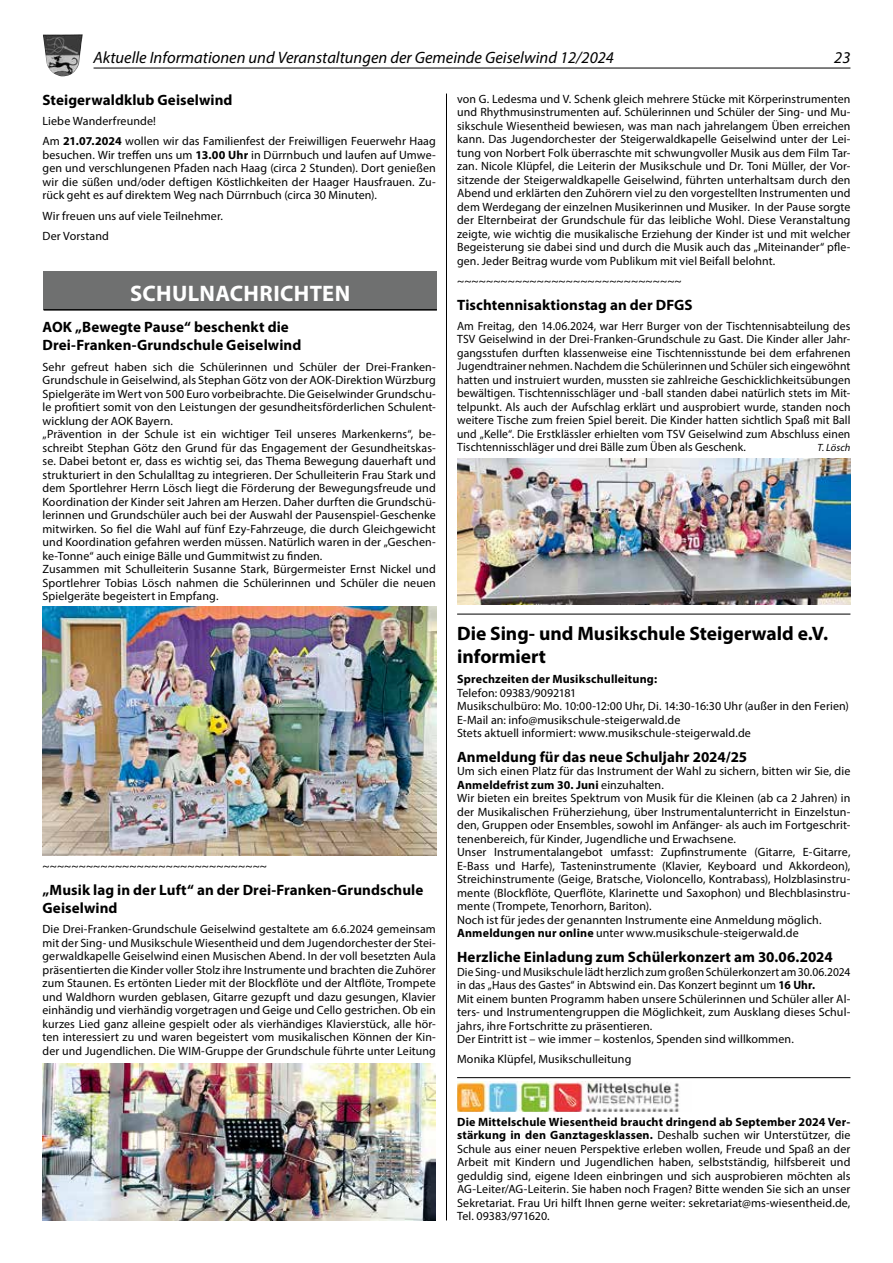
<style>
.page{position:relative;width:893px;height:1263px;background:#fff}
.page>*{position:absolute;margin:0;border:0;box-sizing:border-box;transform-origin:0 0}
.t1{font:700 22.5px "Myriad Pro";letter-spacing:.015em;color:#fff}
.t2{font:700 19.5px/22.5px "Myriad Pro";color:#000}
.t3{font:italic 16.5px "Myriad Pro";color:#000}
.t4{font:700 15px/18px "Myriad Pro";letter-spacing:.005em;color:#000}
.t5{font:12px/13.5px "Myriad Pro";letter-spacing:.01em;color:#000}
.t6{font:12px/13.5px "Myriad Pro";letter-spacing:.01em;color:#000;scale:.96 1}
.t7{font:700 12px "Myriad Pro";letter-spacing:.015em;color:#000}
.t8{font:italic 10.5px "Myriad Pro";letter-spacing:.005em;color:#000}
.s1{font-weight:700}
</style>
<div class="page">
<hr style="left:446px;top:94px;width:1px;height:1126px;background:#000">
<div style="left:44px;top:272px;width:393px;height:38px;background:#6f7070"></div>
<hr style="left:44px;top:309px;width:393px;height:2px;background:#000">
<img style="left:43px;top:606px;width:393px;height:250px">
<hr style="left:457px;top:614px;width:393px;height:1px;background:#000">
<hr style="left:457px;top:1077px;width:393px;height:1px;background:#000">
<img style="left:457px;top:459px;width:394px;height:145px">
<img style="left:457px;top:1081px;width:223px;height:31px">
<img style="left:42px;top:1063px;width:394px;height:157px">
<hr style="left:94px;top:68px;width:756px;height:1px;background:#000">
<img style="left:43px;top:34px;width:40px;height:42px">
<h3 class="t3" style="left:94px;top:48px;width:522px">Aktuelle Informationen und Veranstaltungen der Gemeinde Geiselwind 12/2024</h3>
<h3 class="t3" style="left:834px;top:48px;width:18px">23</h3>
<p class="t4" style="left:43px;top:90px;width:192px">Steigerwaldklub Geiselwind</p>
<p class="t5" style="left:43px;top:111px;width:395px;line-height:20.2px">Liebe Wanderfreunde!<br>Am <span class="s1">21.07.2024</span> wollen wir das Familienfest der Freiwilligen Feuerwehr Haag</p>
<p class="t5" style="left:43px;top:148px;width:395px;text-align:justify">besuchen. Wir treffen uns um <span class="s1">13.00 Uhr</span> in Dürrnbuch und laufen auf Umwe&shy;gen und verschlungenen Pfaden nach Haag (circa 2 Stunden). Dort genießen wir die süßen und/oder deftigen Köstlichkeiten der Haager Hausfrauen. Zu&shy;rück geht es auf direktem Weg nach Dürrnbuch (circa 30 Minuten).</p>
<p class="t5" style="left:43px;top:205px;width:182px;line-height:20.2px">Wir freuen uns auf viele Teilnehmer.<br>Der Vorstand</p>
<h1 class="t1" style="left:130px;top:279px;width:222px">SCHULNACHRICHTEN</h1>
<p class="t4" style="left:43px;top:318px;width:260px">AOK „Bewegte Pause“ beschenkt die<br>Drei-Franken-Grundschule Geiselwind</p>
<p class="t5" style="left:43px;top:360px;width:395px">Sehr gefreut haben sich die Schülerinnen und Schüler der Drei-Franken-Grundschule in Geiselwind, als Stephan Götz von der AOK-Direktion Würzburg Spielgeräte im Wert von 500 Euro vorbeibrachte. Die Geiselwinder Grundschu&shy;le profitiert somit von den Leistungen der gesundheitsförderlichen Schulent&shy;wicklung der AOK Bayern.<br>„Prävention in der Schule ist ein wichtiger Teil unseres Markenkerns“, be&shy;schreibt Stephan Götz den Grund für das Engagement der Gesundheitskas&shy;se. Dabei betont er, dass es wichtig sei, das Thema Bewegung dauerhaft und strukturiert in den Schulalltag zu integrieren. Der Schulleiterin Frau Stark und dem Sportlehrer Herrn Lösch liegt die Förderung der Bewegungsfreude und Koordination der Kinder seit Jahren am Herzen. Daher durften die Grundschü&shy;lerinnen und Grundschüler auch bei der Auswahl der Pausenspiel-Geschenke mitwirken. So fiel die Wahl auf fünf Ezy-Fahrzeuge, die durch Gleichgewicht und Koordination gefahren werden müssen. Natürlich waren in der „Geschen&shy;ke-Tonne“ auch einige Bälle und Gummitwist zu finden.<br>Zusammen mit Schulleiterin Susanne Stark, Bürgermeister Ernst Nickel und Sportlehrer Tobias Lösch nahmen die Schülerinnen und Schüler die neuen Spielgeräte begeistert in Empfang.</p>
<p class="t5" style="left:43px;top:859px;width:226px">~~~~~~~~~~~~~~~~~~~~~~~~~~~~~~~</p>
<p class="t4" style="left:43px;top:880px;width:382px">„Musik lag in der Luft“ an der Drei-Franken-Grundschule<br>Geiselwind</p>
<p class="t5" style="left:43px;top:922px;width:395px;text-align:justify">Die Drei-Franken-Grundschule Geiselwind gestaltete am 6.6.2024 gemeinsam mit der Sing- und Musikschule Wiesentheid und dem Jugendorchester der Stei&shy;gerwaldkapelle Geiselwind einen Musischen Abend. In der voll besetzten Aula präsentierten die Kinder voller Stolz ihre Instrumente und brachten die Zuhörer zum Staunen. Es ertönten Lieder mit der Blockflöte und der Altflöte, Trompete und Waldhorn wurden geblasen, Gitarre gezupft und dazu gesungen, Klavier einhändig und vierhändig vorgetragen und Geige und Cello gestrichen. Ob ein kurzes Lied ganz alleine gespielt oder als vierhändiges Klavierstück, alle hör&shy;ten interessiert zu und waren begeistert vom musikalischen Können der Kin&shy;der und Jugendlichen. Die WIM-Gruppe der Grundschule führte unter Leitung</p>
<p class="t5" style="left:457px;top:92px;width:395px;text-align:justify">von G. Ledesma und V. Schenk gleich mehrere Stücke mit Körperinstrumenten und Rhythmusinstrumenten auf. Schülerinnen und Schüler der Sing- und Mu&shy;sikschule Wiesentheid bewiesen, was man nach jahrelangem Üben erreichen kann. Das Jugendorchester der Steigerwaldkapelle Geiselwind unter der Lei&shy;tung von Norbert Folk überraschte mit schwungvoller Musik aus dem Film Tar&shy;zan. Nicole Klüpfel, die Leiterin der Musikschule und Dr. Toni Müller, der Vor&shy;sitzende der Steigerwaldkapelle Geiselwind, führten unterhaltsam durch den Abend und erklärten den Zuhörern viel zu den vorgestellten Instrumenten und dem Werdegang der einzelnen Musikerinnen und Musiker. In der Pause sorgte der Elternbeirat der Grundschule für das leibliche Wohl. Diese Veranstaltung zeigte, wie wichtig die musikalische Erziehung der Kinder ist und mit welcher Begeisterung sie dabei sind und durch die Musik auch das „Miteinander“ pfle&shy;gen. Jeder Beitrag wurde vom Publikum mit viel Beifall belohnt.</p>
<p class="t5" style="left:457px;top:274px;width:226px">~~~~~~~~~~~~~~~~~~~~~~~~~~~~~~~</p>
<p class="t4" style="left:457px;top:295px;width:237px">Tischtennisaktionstag an der DFGS</p>
<p class="t5" style="left:457px;top:319px;width:395px;text-align:justify">Am Freitag, den 14.06.2024, war Herr Burger von der Tischtennisabteilung des TSV Geiselwind in der Drei-Franken-Grundschule zu Gast. Die Kinder aller Jahr&shy;gangsstufen durften klassenweise eine Tischtennisstunde bei dem erfahrenen Jugendtrainer nehmen. Nachdem die Schülerinnen und Schüler sich eingewöhnt hatten und instruiert wurden, mussten sie zahlreiche Geschicklichkeitsübungen bewältigen. Tischtennisschläger und -ball standen dabei natürlich stets im Mit&shy;telpunkt. Als auch der Aufschlag erklärt und ausprobiert wurde, standen noch weitere Tische zum freien Spiel bereit. Die Kinder hatten sichtlich Spaß mit Ball und „Kelle“. Die Erstklässler erhielten vom TSV Geiselwind zum Abschluss einen Tischtennisschläger und drei Bälle zum Üben als Geschenk.</p>
<p class="t8" style="left:817px;top:441px;width:34px">T. Lösch</p>
<h2 class="t2" style="left:457px;top:622px;width:372px">Die Sing- und Musikschule Steigerwald e.V. informiert</h2>
<p class="t7" style="left:457px;top:671px;width:202px">Sprechzeiten der Musikschulleitung:</p>
<p class="t5" style="left:457px;top:686px;width:393px">Telefon: 09383/9092181<br>Musikschulbüro: Mo. 10:00-12:00 Uhr, Di. 14:30-16:30 Uhr (außer in den Ferien)<br>E-Mail an: info@musikschule-steigerwald.de<br>Stets aktuell informiert: www.musikschule-steigerwald.de</p>
<p class="t4" style="left:457px;top:747px;width:292px">Anmeldung für das neue Schuljahr 2024/25</p>
<p class="t5" style="left:457px;top:764px;width:395px">Um sich einen Platz für das Instrument der Wahl zu sichern, bitten wir Sie, die <span class="s1">Anmeldefrist zum 30. Juni</span> einzuhalten.<br>Wir bieten ein breites Spektrum von Musik für die Kleinen (ab ca 2 Jahren) in der Musikalischen Früherziehung, über Instrumentalunterricht in Einzelstun&shy;den, Gruppen oder Ensembles, sowohl im Anfänger- als auch im Fortgeschrit&shy;tenenbereich, für Kinder, Jugendliche und Erwachsene.<br>Unser Instrumentalangebot umfasst: Zupfinstrumente (Gitarre, E-Gitarre, E-Bass und Harfe), Tasteninstrumente (Klavier, Keyboard und Akkordeon), Streichinstrumente (Geige, Bratsche, Violoncello, Kontrabass), Holzblasinstru&shy;mente (Blockflöte, Querflöte, Klarinette und Saxophon) und Blechblasinstru&shy;mente (Trompete, Tenorhorn, Bariton).<br>Noch ist für jedes der genannten Instrumente eine Anmeldung möglich.<br><span class="s1">Anmeldungen nur online</span> unter www.musikschule-steigerwald.de</p>
<p class="t4" style="left:457px;top:948px;width:377px">Herzliche Einladung zum Schülerkonzert am 30.06.2024</p>
<p class="t6" style="left:457px;top:965px;width:411px">Die Sing- und Musikschule lädt herzlich zum großen Schülerkonzert am 30.06.2024 in das „Haus des Gastes“ in Abtswind ein. Das Konzert beginnt um <span class="s1">16 Uhr.<br></span>Mit einem bunten Programm haben unsere Schülerinnen und Schüler aller Al&shy;ters- und Instrumentengruppen die Möglichkeit, zum Ausklang dieses Schul&shy;jahrs, ihre Fortschritte zu präsentieren.<br>Der Eintritt ist – wie immer – kostenlos, Spenden sind willkommen.</p>
<p class="t5" style="left:457px;top:1052px;width:176px">Monika Klüpfel, Musikschulleitung</p>
<p class="t5" style="left:457px;top:1115px;width:395px;text-align:justify"><span class="s1">Die Mittelschule Wiesentheid braucht dringend ab September 2024 Ver&shy;stärkung in den Ganztagesklassen.</span> Deshalb suchen wir Unterstützer, die Schule aus einer neuen Perspektive erleben wollen, Freude und Spaß an der Arbeit mit Kindern und Jugendlichen haben, selbstständig, hilfsbereit und geduldig sind, eigene Ideen einbringen und sich ausprobieren möchten als AG-Leiter/AG-Leiterin. Sie haben noch Fragen? Bitte wenden Sie sich an unser Sekretariat. Frau Uri hilft Ihnen gerne weiter: sekretariat@ms-wiesentheid.de, Tel. 09383/971620.</p>
</div>
